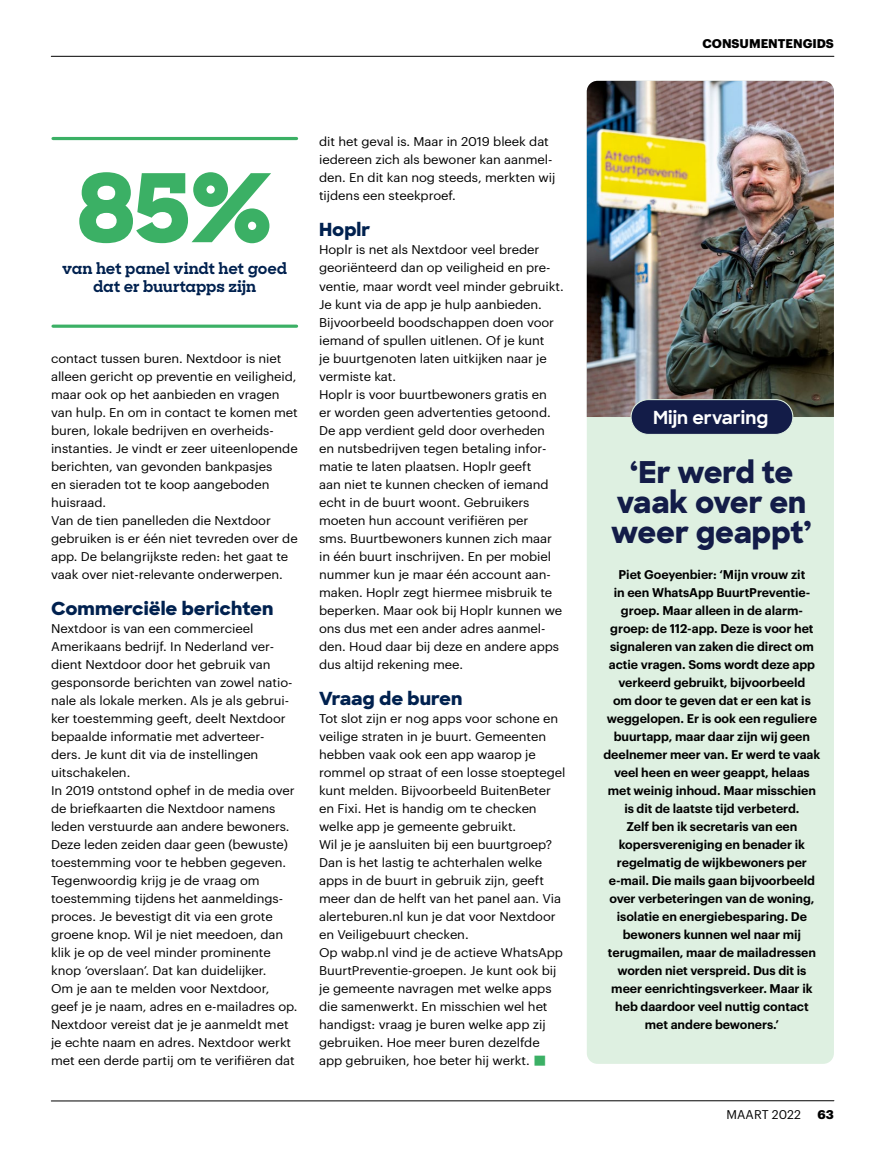
<style>
.page{position:relative;width:885px;height:1166px;background:#fff}
.page>*{position:absolute;margin:0;border:0;box-sizing:border-box;transform-origin:0 0}
.t1{font:800 94.5px "Sharp Slab";color:#3bb065}
.t2{font:800 30px/30px "Sharp Sans";color:#131c48;text-align:center}
.t3{font:800 18px "Sharp Sans";color:#00214f;scale:1.05 1}
.t4{font:700 18px "Sharp Sans";color:#fff}
.t5{font:700 15px "Sharp Slab";letter-spacing:-.01em;color:#00214f}
.t6{font:12.3px/18px "Graphik";letter-spacing:-.005em;color:#000;scale:1.05 1}
.t7{font:600 12.3px/18px "Graphik";letter-spacing:-.005em;color:#000;text-align:center}
.t8{font:700 12.3px "Graphik";color:#000}
.t9{font:12.3px "Graphik";letter-spacing:-.005em;color:#000}
.s1{color:#3bb065}
</style>
<div class="page">
<hr style="left:51px;top:1100px;width:782px;height:1px;background:#000">
<hr style="left:51px;top:56px;width:782px;height:1px;background:#000">
<hr style="left:53px;top:137px;width:243px;height:3px;background:#3bb065">
<svg style="left:53px;top:324px;width:243px;height:4px"></svg>
<div style="left:586px;top:81px;width:247px;height:982px;background:#def0e1;border-radius:11px"></div>
<img style="left:586px;top:81px;width:247px;height:336px">
<div style="left:631px;top:399px;width:161px;height:35px;background:#131c48;border-radius:17px"></div>
<div style="left:630px;top:399px;width:163px;height:36px;border:1px solid #def0e1;border-radius:17px"></div>
<h1 class="t1" style="left:76px;top:140px;width:199px">85%</h1>
<p class="t5" style="left:93px;top:275px;width:165px">dat er buurtapps zijn</p>
<p class="t5" style="left:62px;top:257px;width:226px">van het panel vindt het goed</p>
<p class="t6" style="left:51px;top:348px;width:236px">contact tussen buren. Nextdoor is niet alleen gericht op preventie en veiligheid, maar ook op het aanbieden en vragen van hulp. En om in contact te komen met buren, lokale bedrijven en overheids&shy;instanties. Je vindt er zeer uiteenlopende berichten, van gevonden bankpasjes<br>en sieraden tot te koop aangeboden huisraad.<br>Van de tien panelleden die Nextdoor gebruiken is er één niet tevreden over de app. De belangrijkste reden: het gaat te vaak over niet-relevante onderwerpen.</p>
<h3 class="t3" style="left:51px;top:594px;width:213px">Commerciële berichten</h3>
<p class="t6" style="left:51px;top:618px;width:236px">Nextdoor is van een commercieel Amerikaans bedrijf. In Nederland ver&shy;dient Nextdoor door het gebruik van gesponsorde berichten van zowel natio&shy;nale als lokale merken. Als je als gebrui&shy;ker toestemming geeft, deelt Nextdoor bepaalde informatie met adverteer-<br>ders. Je kunt dit via de instellingen uitschakelen.<br>In 2019 ontstond ophef in de media over de briefkaarten die Nextdoor namens leden verstuurde aan andere bewoners.<br>Deze leden zeiden daar geen (bewuste) toestemming voor te hebben gegeven.<br>Tegenwoordig krijg je de vraag om toestemming tijdens het aanmeldings&shy;proces. Je bevestigt dit via een grote groene knop. Wil je niet meedoen, dan klik je op de veel minder prominente knop ‘overslaan’. Dat kan duidelijker.<br>Om je aan te melden voor Nextdoor, geef je je naam, adres en e-mailadres op.<br>Nextdoor vereist dat je je aanmeldt met je echte naam en adres. Nextdoor werkt met een derde partij om te verifiëren dat</p>
<p class="t6" style="left:319px;top:132px;width:226px">dit het geval is. Maar in 2019 bleek dat iedereen zich als bewoner kan aanmel&shy;den. En dit kan nog steeds, merkten wij tijdens een steekproef.</p>
<h3 class="t3" style="left:319px;top:216px;width:50px">Hoplr</h3>
<p class="t6" style="left:319px;top:240px;width:234px">Hoplr is net als Nextdoor veel breder georiënteerd dan op veiligheid en pre&shy;ventie, maar wordt veel minder gebruikt.<br>Je kunt via de app je hulp aanbieden.<br>Bijvoorbeeld boodschappen doen voor iemand of spullen uitlenen. Of je kunt<br>je buurtgenoten laten uitkijken naar je vermiste kat.<br>Hoplr is voor buurtbewoners gratis en<br>er worden geen advertenties getoond.<br>De app verdient geld door overheden<br>en nutsbedrijven tegen betaling infor&shy;matie te laten plaatsen. Hoplr geeft<br>aan niet te kunnen checken of iemand echt in de buurt woont. Gebruikers moeten hun account verifiëren per<br>sms. Buurtbewoners kunnen zich maar in één buurt inschrijven. En per mobiel nummer kun je maar één account aan&shy;maken. Hoplr zegt hiermee misbruik te beperken. Maar ook bij Hoplr kunnen we ons dus met een ander adres aanmel&shy;den. Houd daar bij deze en andere apps dus altijd rekening mee.</p>
<h3 class="t3" style="left:319px;top:684px;width:138px">Vraag de buren</h3>
<p class="t6" style="left:319px;top:708px;width:236px">Tot slot zijn er nog apps voor schone en veilige straten in je buurt. Gemeenten hebben vaak ook een app waarop je rommel op straat of een losse stoeptegel kunt melden. Bijvoorbeeld BuitenBeter en Fixi. Het is handig om te checken welke app je gemeente gebruikt.<br>Wil je je aansluiten bij een buurtgroep?<br>Dan is het lastig te achterhalen welke apps in de buurt in gebruik zijn, geeft meer dan de helft van het panel aan. Via alerteburen.nl kun je dat voor Nextdoor en Veiligebuurt checken.<br>Op wabp.nl vind je de actieve WhatsApp BuurtPreventie-groepen. Je kunt ook bij je gemeente navragen met welke apps die samenwerkt. En misschien wel het handigst: vraag je buren welke app zij gebruiken. Hoe meer buren dezelfde app gebruiken, hoe beter hij werkt. <span class="s1">■</span></p>
<p class="t8" style="left:702px;top:34px;width:133px">CONSUMENTENGIDS</p>
<h3 class="t4" style="left:653px;top:404px;width:117px">Mijn ervaring</h3>
<h2 class="t2" style="left:611px;top:456px;width:202px">‘Er werd te vaak over en weer geappt’</h2>
<p class="t7" style="left:603px;top:564px;width:218px">Piet Goeyenbier: ‘Mijn vrouw zit<br>in een WhatsApp BuurtPreventie&shy;groep. Maar alleen in de alarm&shy;groep: de 112-app. Deze is voor het signaleren van zaken die direct om actie vragen. Soms wordt deze app verkeerd gebruikt, bijvoorbeeld<br>om door te geven dat er een kat is weggelopen. Er is ook een reguliere buurtapp, maar daar zijn wij geen deelnemer meer van. Er werd te vaak veel heen en weer geappt, helaas met weinig inhoud. Maar misschien is dit de laatste tijd verbeterd.<br>Zelf ben ik secretaris van een kopersvereniging en benader ik regelmatig de wijkbewoners per e-mail. Die mails gaan bijvoorbeeld over verbeteringen van de woning, isolatie en energiebesparing. De bewoners kunnen wel naar mij terugmailen, maar de mailadressen worden niet verspreid. Dus dit is meer eenrichtingsverkeer. Maar ik heb daardoor veel nuttig contact met andere bewoners.’</p>
<p class="t9" style="left:726px;top:1105px;width:76px">MAART 2022</p>
<p class="t8" style="left:817px;top:1104px;width:18px">63</p>
</div>
